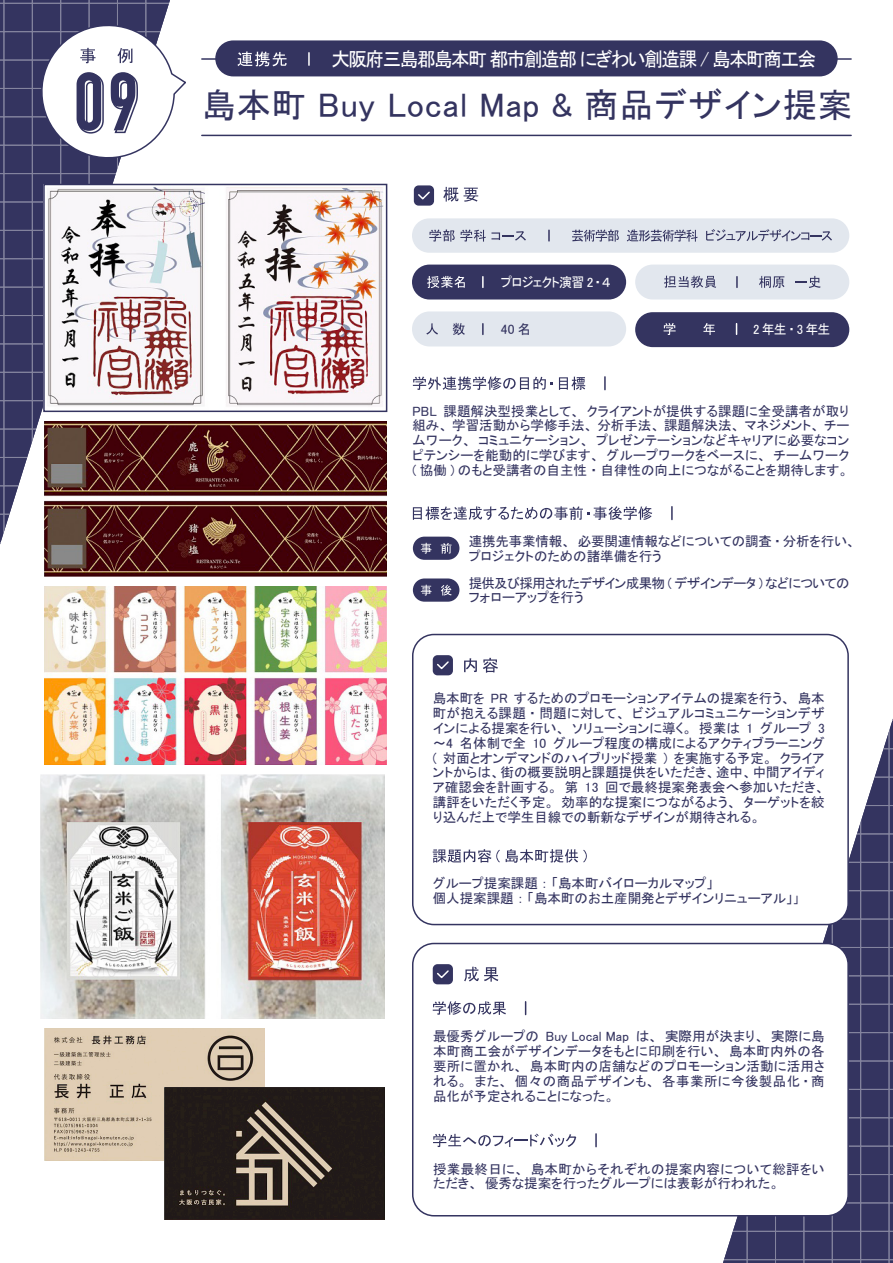
<style>
.page{position:relative;width:893px;height:1263px;background:#fff}
.page>*{position:absolute;margin:0;border:0;box-sizing:border-box;transform-origin:0 0}
.t1{font:34.2px "MS P Gothic";letter-spacing:.025em;color:#343460}
.t2{font:19.5px "MS P Gothic";letter-spacing:-.075em;color:#fff;scale:.95 1}
.t3{font:13.5px/14.9px "MS P Gothic";color:#343460;text-align:justify}
.t4{font:13.5px/14.9px "MS P Gothic";letter-spacing:.025em;color:#343460}
.t5{font:13.5px/14.9px "MS P Gothic";letter-spacing:-.05em;color:#343460}
.t6{font:13.5px "MS P Gothic";letter-spacing:-.05em;color:#fff;scale:.95 1}
.s1{font-size:12px}
</style>
<div class="page">
<hr style="left:202px;top:58px;width:649px;height:2px;background:#343460">
<svg style="left:723px;top:719px;width:170px;height:544px"></svg>
<hr style="left:202px;top:135px;width:649px;height:1px;background:#343460">
<div style="left:635px;top:312px;width:214px;height:35px;background:#343460;border-radius:17px"></div>
<svg style="left:443px;top:187px;width:15px;height:15px"></svg>
<svg style="left:464px;top:188px;width:14px;height:14px"></svg>
<div style="left:414px;top:185px;width:20px;height:21px;background:#343460;border-radius:5px"></div>
<svg style="left:418px;top:191px;width:12px;height:9px"></svg>
<div style="left:412px;top:265px;width:214px;height:34px;background:#343460;border-radius:17px"></div>
<svg style="left:482px;top:277px;width:2px;height:10px"></svg>
<svg style="left:427px;top:276px;width:38px;height:12px"></svg>
<div style="left:412px;top:311px;width:214px;height:35px;background:#e2e7ee;border-radius:17px"></div>
<svg style="left:426px;top:323px;width:12px;height:12px"></svg>
<svg style="left:453px;top:323px;width:12px;height:12px"></svg>
<svg style="left:482px;top:324px;width:2px;height:10px"></svg>
<svg style="left:604px;top:377px;width:2px;height:13px"></svg>
<svg style="left:413px;top:376px;width:140px;height:14px"></svg>
<svg style="left:559px;top:377px;width:26px;height:13px"></svg>
<svg style="left:664px;top:323px;width:12px;height:12px"></svg>
<svg style="left:703px;top:323px;width:12px;height:12px"></svg>
<svg style="left:413px;top:506px;width:239px;height:14px"></svg>
<svg style="left:671px;top:507px;width:2px;height:12px"></svg>
<div style="left:413px;top:537px;width:46px;height:23px;background:#343460;border-radius:12px"></div>
<svg style="left:421px;top:543px;width:10px;height:11px"></svg>
<svg style="left:441px;top:543px;width:11px;height:11px"></svg>
<div style="left:413px;top:578px;width:46px;height:24px;background:#343460;border-radius:12px"></div>
<svg style="left:421px;top:585px;width:11px;height:10px"></svg>
<svg style="left:441px;top:585px;width:10px;height:10px"></svg>
<div style="left:215px;top:40px;width:623px;height:36px;background:#343460;border-radius:18px"></div>
<svg style="left:237px;top:52px;width:50px;height:14px"></svg>
<svg style="left:308px;top:53px;width:2px;height:12px"></svg>
<div style="left:413px;top:943px;width:435px;height:273px;background:#fff;border-radius:21px"></div>
<div style="left:412px;top:943px;width:437px;height:273px;border:2px solid #343460;border-radius:21px"></div>
<svg style="left:464px;top:967px;width:34px;height:15px"></svg>
<div style="left:433px;top:964px;width:20px;height:20px;background:#343460;border-radius:5px"></div>
<svg style="left:437px;top:970px;width:12px;height:9px"></svg>
<svg style="left:525px;top:1002px;width:1px;height:12px"></svg>
<svg style="left:433px;top:1001px;width:73px;height:14px"></svg>
<svg style="left:595px;top:1134px;width:2px;height:13px"></svg>
<svg style="left:433px;top:1133px;width:143px;height:14px"></svg>
<div style="left:413px;top:634px;width:435px;height:290px;background:#fff;border-radius:21px"></div>
<div style="left:412px;top:634px;width:437px;height:291px;border:2px solid #343460;border-radius:21px"></div>
<div style="left:433px;top:655px;width:20px;height:20px;background:#343460;border-radius:5px"></div>
<svg style="left:437px;top:661px;width:12px;height:9px"></svg>
<svg style="left:464px;top:658px;width:13px;height:14px"></svg>
<svg style="left:483px;top:658px;width:15px;height:15px"></svg>
<svg style="left:433px;top:849px;width:67px;height:14px"></svg>
<svg style="left:506px;top:849px;width:81px;height:14px"></svg>
<div style="left:635px;top:265px;width:214px;height:34px;background:#e2e7ee;border-radius:17px"></div>
<svg style="left:664px;top:276px;width:52px;height:12px"></svg>
<svg style="left:736px;top:277px;width:2px;height:10px"></svg>
<svg style="left:759px;top:276px;width:25px;height:12px"></svg>
<svg style="left:795px;top:276px;width:25px;height:12px"></svg>
<div style="left:412px;top:218px;width:437px;height:35px;background:#e2e7ee;border-radius:17px"></div>
<svg style="left:429px;top:229px;width:97px;height:13px"></svg>
<svg style="left:548px;top:230px;width:2px;height:11px"></svg>
<svg style="left:572px;top:229px;width:47px;height:13px"></svg>
<svg style="left:627px;top:229px;width:70px;height:13px"></svg>
<svg style="left:706px;top:229px;width:126px;height:12px"></svg>
<svg style="left:0;top:0;width:187px;height:544px"></svg>
<img style="left:46px;top:187px;width:338px;height:222px">
<img style="left:45px;top:421px;width:341px;height:155px">
<img style="left:44px;top:586px;width:343px;height:179px">
<img style="left:45px;top:1028px;width:220px;height:133px">
<img style="left:164px;top:1087px;width:220px;height:132px">
<img style="left:41px;top:774px;width:343px;height:244px">
<div style="left:43px;top:184px;width:344px;height:228px;border:2px solid #343460"></div>
<h2 class="t2" style="left:331px;top:49px;width:512px">大阪府三島郡島本町 都市創造部 にぎわい創造課 / 島本町商工会</h2>
<h1 class="t1" style="left:202px;top:88px;width:652px">島本町 Buy Local Map &amp; 商品デザイン提案</h1>
<p class="t6" style="left:501px;top:276px;width:117px">プロジェクト演習 2・４</p>
<p class="t3" style="left:501px;top:321px;width:32px">40 名</p>
<p class="t6" style="left:753px;top:322px;width:83px">2年生・3年生</p>
<p class="t3" style="left:412px;top:403px;width:438px">PBL 課題解決型授業として、クライアントが提供する課題に全受講者が取り組み、学習活動から学修手法、分析手法、課題解決法、マネジメント、チームワーク、コミュニケーション、プレゼンテーションなどキャリアに必要なコンピテンシーを能動的に学びます、グループワークをベースに、チームワーク( 協働 ) のもと受講者の自主性・自律性の向上につながることを期待します。</p>
<p class="t3" style="left:469px;top:533px;width:389px">連携先事業情報、必要関連情報などについての調査・分析を行い、プロジェクトのための諸準備を行う</p>
<p class="t5" style="left:469px;top:575px;width:382px">提供及び採用されたデザイン成果物 ( デザインデータ ) などについてのフォローアップを行う</p>
<p class="t3" style="left:433px;top:691px;width:393px">島本町を PR するためのプロモーションアイテムの提案を行う、島本町が抱える課題・問題に対して、ビジュアルコミュニケーションデザインによる提案を行い、ソリューションに導く。授業は 1 グループ 3〜4 名体制で全 10 グループ程度の構成によるアクティブラーニング( 対面とオンデマンドのハイブリッド授業 ) を実施する予定。クライアントからは、街の概要説明と課題提供をいただき、途中、中間アイディア確認会を計画する。第 13 回で最終提案発表会へ参加いただき、講評をいただく予定。効率的な提案につながるよう、ターゲットを絞り込んだ上で学生目線での斬新なデザインが期待される。</p>
<p class="t3" style="left:433px;top:876px;width:368px">グループ提案課題：「島本町バイローカルマップ」<br>個人提案課題：「島本町のお土産開発とデザインリニューアル」<span class="s1">」</span></p>
<p class="t3" style="left:433px;top:1029px;width:393px">最優秀グループの Buy Local Map は、実際用が決まり、実際に島本町商工会がデザインデータをもとに印刷を行い、島本町内外の各要所に置かれ、島本町内の店舗などのプロモーション活動に活用される。また、個々の商品デザインも、各事業所に今後製品化・商品化が予定されることになった。</p>
<p class="t4" style="left:433px;top:1161px;width:393px">授業最終日に、島本町からそれぞれの提案内容について総評をいただき、優秀な提案を行ったグループには表彰が行われた。</p>
</div>
